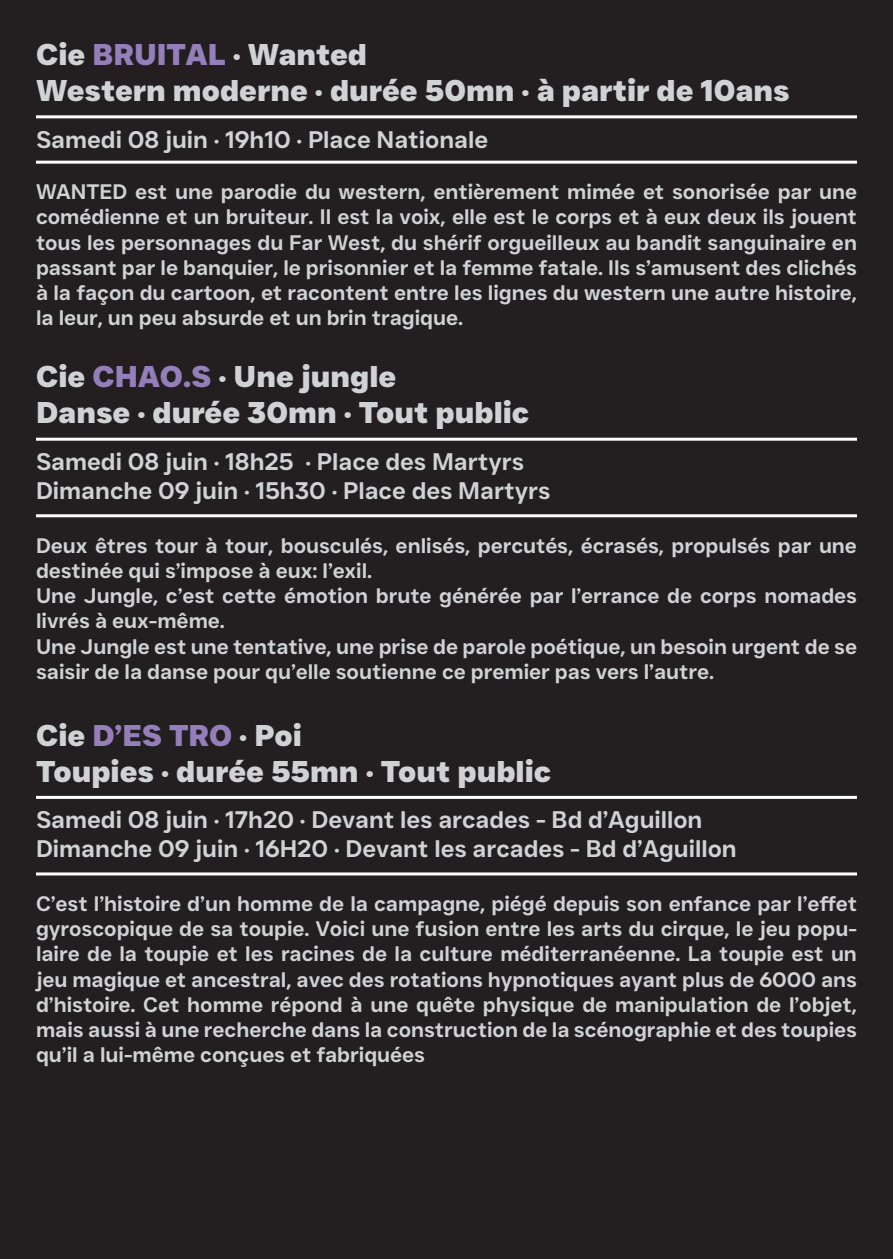
<style>
.page{position:relative;width:893px;height:1259px;background:#231f20}
.page>*{position:absolute;margin:0;border:0;box-sizing:border-box;transform-origin:0 0}
.t1{font:700 expanded 30px/36px "JUST Sans";color:#d1d2d4}
.t2{font:600 24px/28.8px "JUST Sans";color:#d1d2d4}
.t3{font:600 21px/25.2px "JUST Sans";color:#d1d2d4;text-align:justify}
.s1{color:#947fba}
</style>
<div class="page">
<hr style="left:36px;top:161px;width:821px;height:3px;background:#fff">
<hr style="left:36px;top:872px;width:821px;height:3px;background:#fff">
<hr style="left:36px;top:514px;width:821px;height:3px;background:#fff">
<hr style="left:36px;top:115px;width:821px;height:3px;background:#fff">
<hr style="left:36px;top:796px;width:821px;height:3px;background:#fff">
<hr style="left:36px;top:438px;width:821px;height:3px;background:#fff">
<h1 class="t1" style="left:36px;top:36px;width:755px">Cie <span class="s1">BRUITAL</span> · Wanted<br>Western moderne · durée 50mn · à partir de 10ans</h1>
<p class="t2" style="left:36px;top:125px;width:454px">Samedi 08 juin · 19h10 · Place Nationale</p>
<p class="t3" style="left:36px;top:179px;width:822px">WANTED est une parodie du western, entièrement mimée et sonorisée par une comédienne et un bruiteur. Il est la voix, elle est le corps et à eux deux ils jouent tous les personnages du Far West, du shérif orgueilleux au bandit sanguinaire en passant par le banquier, le prisonnier et la femme fatale. Ils s’amusent des clichés à la façon du cartoon, et racontent entre les lignes du western une autre histoire, la leur, un peu absurde et un brin tragique.</p>
<h1 class="t1" style="left:36px;top:358px;width:495px">Cie <span class="s1">CHAO.S</span> · Une jungle<br>Danse · durée 30mn · Tout public</h1>
<p class="t2" style="left:36px;top:447px;width:516px">Samedi 08 juin · 18h25 · Place des Martyrs<br>Dimanche 09 juin · 15h30 · Place des Martyrs</p>
<p class="t3" style="left:36px;top:532px;width:822px;text-align:left">Deux êtres tour à tour, bousculés, enlisés, percutés, écrasés, propulsés par une destinée qui s’impose à eux: l’exil.<br>Une Jungle, c’est cette émotion brute générée par l’errance de corps nomades livrés à eux-même.<br>Une Jungle est une tentative, une prise de parole poétique, un besoin urgent de se saisir de la danse pour qu’elle soutienne ce premier pas vers l’autre.</p>
<h1 class="t1" style="left:36px;top:716px;width:517px">Cie <span class="s1">D’ES TRO</span> · Poi<br>Toupies · durée 55mn · Tout public</h1>
<p class="t2" style="left:36px;top:805px;width:702px">Samedi 08 juin · 17h20 · Devant les arcades - Bd d’Aguillon<br>Dimanche 09 juin · 16H20 · Devant les arcades - Bd d’Aguillon</p>
<p class="t3" style="left:36px;top:890px;width:822px">C’est l’histoire d’un homme de la campagne, piégé depuis son enfance par l’effet gyroscopique de sa toupie. Voici une fusion entre les arts du cirque, le jeu popu&shy;laire de la toupie et les racines de la culture méditerranéenne. La toupie est un jeu magique et ancestral, avec des rotations hypnotiques ayant plus de 6000 ans d’histoire. Cet homme répond à une quête physique de manipulation de l’objet, mais aussi à une recherche dans la construction de la scénographie et des toupies qu’il a lui-même conçues et fabriquées</p>
</div>
